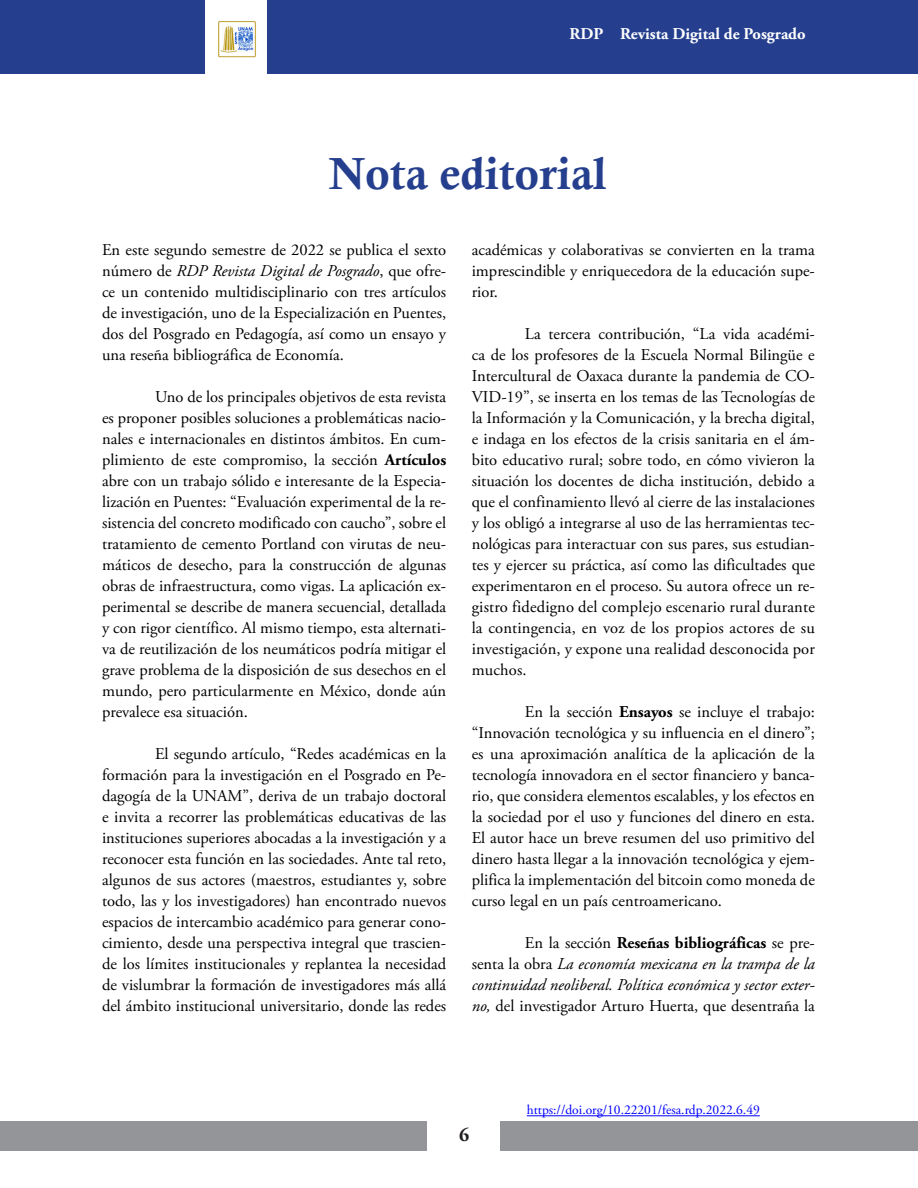
<style>
.page{position:relative;width:918px;height:1188px;background:#fff}
.page>*{position:absolute;margin:0;border:0;box-sizing:border-box;transform-origin:0 0}
.t1{font:45px "Calis MT Bol";color:#253f8e}
.t2{font:700 19.5px "Adobe Garamond Pro";color:#231f20}
.Segundo_parrafo_NOTA{font:16.5px/21px "Adobe Garamond Pro";color:#000;text-align:justify}
.Primer_parrafo_NOTA{font:16.5px/21px "Adobe Garamond Pro";color:#000;text-align:justify}
.Segundo_parrafo_NOTA-2{font:italic 16.5px/21px "Adobe Garamond Pro";color:#000;text-align:justify}
.t3{font:700 16.5px "Adobe Garamond Pro";color:#fff}
.t4{font:13.5px "Adobe Garamond Pro";color:#00f}
.s1{font-style:italic}
.s2{font-weight:700}
.s3{font-style:normal}
.s4{font-weight:700;font-style:normal}
</style>
<div class="page">
<div style="left:0;top:0;width:204px;height:73px;background:#253f8e"></div>
<div style="left:268px;top:0;width:650px;height:73px;background:#253f8e"></div>
<div style="left:0;top:1121px;width:427px;height:30px;background:#939598"></div>
<div style="left:500px;top:1121px;width:418px;height:30px;background:#939598"></div>
<img style="left:218px;top:21px;width:38px;height:37px">
<hr style="left:527px;top:1115px;width:233px;height:1px;background:#00f">
<p class="t3" style="left:570px;top:24px;width:238px">RDP Revista Digital de Posgrado</p>
<p class="t1" style="left:329px;top:147px;width:279px">Nota editorial</p>
<p class="Primer_parrafo_NOTA" style="left:102px;top:240px;width:346px">En este segundo semestre de 2022 se publica el sexto número de <span class="s1">RDP Revista Digital de Posgrado</span>, que ofre&shy;ce un contenido multidisciplinario con tres artículos de investigación, uno de la Especialización en Puentes, dos del Posgrado en Pedagogía, así como un ensayo y una reseña bibliográfica de Economía.</p>
<p class="Segundo_parrafo_NOTA" style="left:102px;top:387px;width:346px;text-indent:53px">Uno de los principales objetivos de esta revista es proponer posibles soluciones a problemáticas nacio&shy;nales e internacionales en distintos ámbitos. En cum&shy;plimiento de este compromiso, la sección <span class="s2">Artículos </span>abre con un trabajo sólido e interesante de la Especia&shy;lización en Puentes: “Evaluación experimental de la re&shy;sistencia del concreto modificado con caucho”, sobre el tratamiento de cemento Portland con virutas de neu&shy;máticos de desecho, para la construcción de algunas obras de infraestructura, como vigas. La aplicación ex&shy;perimental se describe de manera secuencial, detallada y con rigor científico. Al mismo tiempo, esta alternati&shy;va de reutilización de los neumáticos podría mitigar el grave problema de la disposición de sus desechos en el mundo, pero particularmente en México, donde aún prevalece esa situación.</p>
<p class="Segundo_parrafo_NOTA" style="left:102px;top:744px;width:346px;text-indent:53px">El segundo artículo, “Redes académicas en la formación para la investigación en el Posgrado en Pe&shy;dagogía de la UNAM”, deriva de un trabajo doctoral e invita a recorrer las problemáticas educativas de las instituciones superiores abocadas a la investigación y a reconocer esta función en las sociedades. Ante tal reto, algunos de sus actores (maestros, estudiantes y, sobre todo, las y los investigadores) han encontrado nuevos espacios de intercambio académico para generar cono&shy;cimiento, desde una perspectiva integral que trascien&shy;de los límites institucionales y replantea la necesidad de vislumbrar la formación de investigadores más allá del ámbito institucional universitario, donde las redes</p>
<p class="Segundo_parrafo_NOTA" style="left:472px;top:240px;width:345px">académicas y colaborativas se convierten en la trama imprescindible y enriquecedora de la educación supe&shy;rior.</p>
<p class="Segundo_parrafo_NOTA" style="left:472px;top:324px;width:345px;text-indent:53px">La tercera contribución, “La vida académi&shy;ca de los profesores de la Escuela Normal Bilingüe e Intercultural de Oaxaca durante la pandemia de CO-VID-19”, se inserta en los temas de las Tecnologías de la Información y la Comunicación, y la brecha digital, e indaga en los efectos de la crisis sanitaria en el ám&shy;bito educativo rural; sobre todo, en cómo vivieron la situación los docentes de dicha institución, debido a que el confinamiento llevó al cierre de las instalaciones y los obligó a integrarse al uso de las herramientas tec&shy;nológicas para interactuar con sus pares, sus estudian&shy;tes y ejercer su práctica, así como las dificultades que experimentaron en el proceso. Su autora ofrece un re&shy;gistro fidedigno del complejo escenario rural durante la contingencia, en voz de los propios actores de su investigación, y expone una realidad desconocida por muchos.</p>
<p class="Segundo_parrafo_NOTA" style="left:472px;top:702px;width:345px;text-indent:53px">En la sección <span class="s2">Ensayos</span> se incluye el trabajo: “Innovación tecnológica y su influencia en el dinero”; es una aproximación analítica de la aplicación de la tecnología innovadora en el sector financiero y banca&shy;rio, que considera elementos escalables, y los efectos en la sociedad por el uso y funciones del dinero en esta.<br>El autor hace un breve resumen del uso primitivo del dinero hasta llegar a la innovación tecnológica y ejem&shy;plifica la implementación del bitcoin como moneda de curso legal en un país centroamericano.</p>
<p class="Segundo_parrafo_NOTA-2" style="left:472px;top:933px;width:345px;text-indent:53px"><span class="s3">En la sección</span> <span class="s4">Reseñas bibliográficas</span> <span class="s3">se pre&shy;senta la obra</span> La economía mexicana en la trampa de la continuidad neoliberal. Política económica y sector exter&shy;no, <span class="s3">del investigador Arturo Huerta, que desentraña la</span></p>
<p class="t2" style="left:459px;top:1124px;width:12px">6</p>
<p class="t4" style="left:527px;top:1102px;width:235px">https://doi.org/10.22201/fesa.rdp.2022.6.49</p>
</div>
